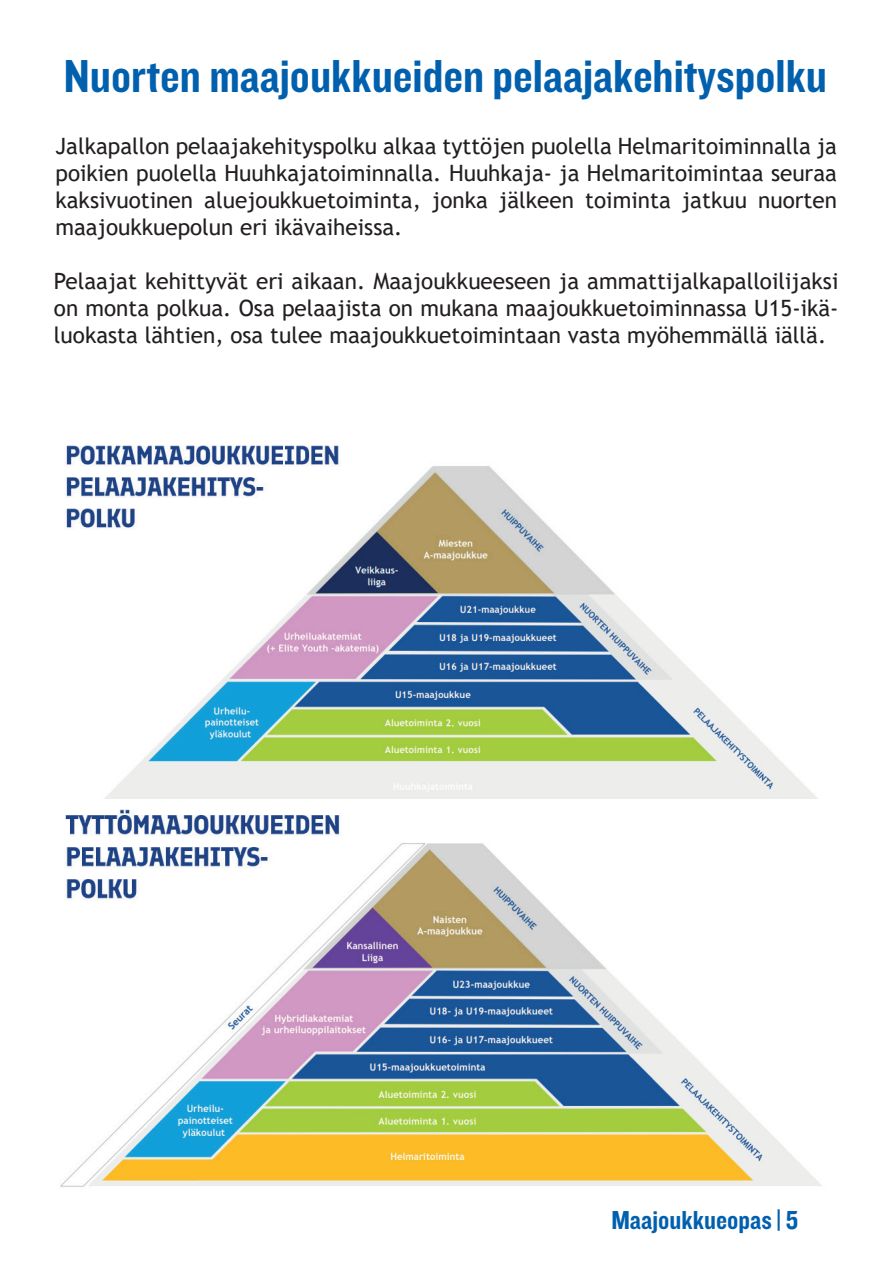
<style>
.page{position:relative;width:893px;height:1263px;background:#fff}
.page>*{position:absolute;margin:0;border:0;box-sizing:border-box;transform-origin:0 0}
.t1{font:48px "Knockout 50 Welterweight";color:#0160ae}
.t2{font:27px "Knockout 50 Welterweight";color:#0160ae}
.t3{font:22.5px/27px "Trebuchet MS";color:#231f20;text-align:justify}
</style>
<div class="page">
<img style="left:65px;top:445px;width:753px;height:354px">
<img style="left:60px;top:809px;width:762px;height:378px">
<h1 class="t1" style="left:64px;top:45px;width:765px">Nuorten maajoukkueiden pelaajakehityspolku</h1>
<p class="t3" style="left:56px;top:133px;width:783px">Jalkapallon pelaajakehityspolku alkaa tyttöjen puolella Helmaritoiminnalla ja poikien puolella Huuhkajatoiminnalla. Huuhkaja- ja Helmaritoimintaa seuraa kaksivuotinen aluejoukkuetoiminta, jonka jälkeen toiminta jatkuu nuorten maajoukkuepolun eri ikävaiheissa.</p>
<p class="t3" style="left:54px;top:268px;width:786px">Pelaajat kehittyvät eri aikaan. Maajoukkueeseen ja ammattijalkapalloilijaksi on monta polkua. Osa pelaajista on mukana maajoukkuetoiminnassa U15-ikä&shy;luokasta lähtien, osa tulee maajoukkuetoimintaan vasta myöhemmällä iällä.</p>
<p class="t2" style="left:611px;top:1202px;width:188px">Maajoukkueopas | 5</p>
</div>
